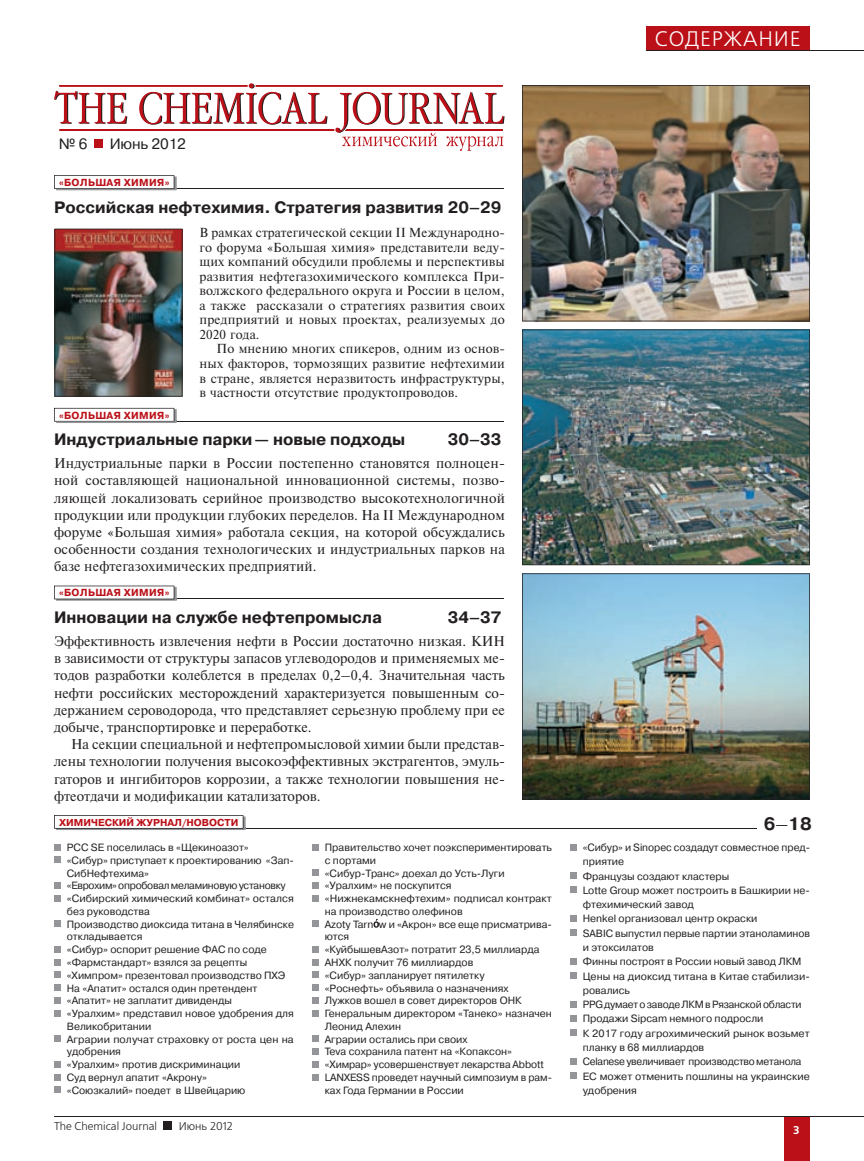
<style>
.page{position:relative;width:864px;height:1161px;background:#fff}
.page>*{position:absolute;margin:0;border:0;box-sizing:border-box;transform-origin:0 0}
.t1{font:21px "Free Set C";letter-spacing:.04em;color:#fff}
.t2{font:700 18px "Pragmatica C";color:#231f20}
.t3{font:700 16.5px "Pragmatica C";color:#231f20}
.t4{font:15px "Pragmatica C";letter-spacing:-.01em;color:#231f20}
.t5{font:14.1px/17.2px "Newton C";color:#231f20;text-align:justify}
.t6{font:13.05px/14.5px "Newton C";letter-spacing:.01em;color:#231f20;text-align:justify}
.t7{font:11.25px "Free Set C";color:#231f20}
.t8{font:700 11.25px "Free Set C";color:#fff}
.t9{font:10.5px/12.8px "Pragmatica C";color:#231f20}
.t10{font:700 10.2px "Pragmatica C";letter-spacing:.03em;color:#bb1018}
.t11{font:700 10.05px "Pragmatica C";color:#bb1018}
.s1{font-family:"Newton C";font-weight:400}
</style>
<div class="page">
<svg style="left:54px;top:83px;width:450px;height:68px"></svg>
<div style="left:94px;top:139px;width:9px;height:9px;background:#bb1018"></div>
<hr style="left:174px;top:188px;width:329px;height:1px;background:#231f20">
<img style="left:56px;top:189px;width:121px;height:1px">
<svg style="left:54px;top:175px;width:123px;height:14px"></svg>
<hr style="left:174px;top:421px;width:329px;height:1px;background:#231f20">
<img style="left:56px;top:422px;width:121px;height:1px">
<svg style="left:54px;top:408px;width:123px;height:14px"></svg>
<hr style="left:174px;top:599px;width:329px;height:1px;background:#231f20">
<img style="left:56px;top:600px;width:121px;height:1px">
<svg style="left:54px;top:586px;width:123px;height:14px"></svg>
<img style="left:54px;top:229px;width:128px;height:168px">
<img style="left:522px;top:573px;width:287px;height:226px">
<img style="left:522px;top:329px;width:287px;height:236px">
<img style="left:522px;top:85px;width:287px;height:236px">
<svg style="left:54px;top:844px;width:6px;height:6px"></svg>
<div style="left:54px;top:856px;width:6px;height:7px;background:#939598"></div>
<svg style="left:54px;top:882px;width:6px;height:6px"></svg>
<svg style="left:54px;top:895px;width:6px;height:6px"></svg>
<div style="left:54px;top:920px;width:6px;height:7px;background:#939598"></div>
<svg style="left:54px;top:946px;width:6px;height:6px"></svg>
<svg style="left:54px;top:959px;width:6px;height:6px"></svg>
<div style="left:54px;top:971px;width:6px;height:7px;background:#939598"></div>
<div style="left:54px;top:984px;width:6px;height:7px;background:#939598"></div>
<svg style="left:54px;top:997px;width:6px;height:6px"></svg>
<svg style="left:54px;top:1010px;width:6px;height:6px"></svg>
<div style="left:54px;top:1035px;width:6px;height:7px;background:#939598"></div>
<svg style="left:54px;top:1061px;width:6px;height:6px"></svg>
<svg style="left:54px;top:1074px;width:6px;height:6px"></svg>
<div style="left:54px;top:1086px;width:6px;height:7px;background:#939598"></div>
<svg style="left:312px;top:844px;width:6px;height:6px"></svg>
<div style="left:312px;top:869px;width:6px;height:7px;background:#939598"></div>
<svg style="left:312px;top:882px;width:6px;height:6px"></svg>
<svg style="left:312px;top:895px;width:6px;height:6px"></svg>
<div style="left:312px;top:920px;width:6px;height:7px;background:#939598"></div>
<svg style="left:373px;top:919px;width:6px;height:9px"></svg>
<svg style="left:312px;top:946px;width:6px;height:6px"></svg>
<svg style="left:312px;top:959px;width:6px;height:6px"></svg>
<div style="left:312px;top:971px;width:6px;height:7px;background:#939598"></div>
<div style="left:312px;top:984px;width:6px;height:7px;background:#939598"></div>
<svg style="left:312px;top:997px;width:6px;height:6px"></svg>
<svg style="left:312px;top:1010px;width:6px;height:6px"></svg>
<div style="left:312px;top:1035px;width:6px;height:7px;background:#939598"></div>
<svg style="left:312px;top:1048px;width:6px;height:6px"></svg>
<svg style="left:312px;top:1061px;width:6px;height:6px"></svg>
<svg style="left:312px;top:1074px;width:6px;height:6px"></svg>
<div style="left:569px;top:844px;width:7px;height:6px;background:#939598"></div>
<div style="left:569px;top:872px;width:7px;height:7px;background:#939598"></div>
<div style="left:569px;top:887px;width:7px;height:6px;background:#939598"></div>
<div style="left:569px;top:915px;width:7px;height:6px;background:#939598"></div>
<div style="left:569px;top:929px;width:7px;height:7px;background:#939598"></div>
<div style="left:569px;top:958px;width:7px;height:6px;background:#939598"></div>
<div style="left:569px;top:972px;width:7px;height:7px;background:#939598"></div>
<div style="left:569px;top:1001px;width:7px;height:6px;background:#939598"></div>
<div style="left:569px;top:1015px;width:7px;height:6px;background:#939598"></div>
<div style="left:569px;top:1029px;width:7px;height:7px;background:#939598"></div>
<div style="left:569px;top:1058px;width:7px;height:6px;background:#939598"></div>
<div style="left:569px;top:1072px;width:7px;height:6px;background:#939598"></div>
<hr style="left:243px;top:828px;width:513px;height:1px;background:#231f20">
<svg style="left:54px;top:815px;width:191px;height:14px"></svg>
<div style="left:783px;top:1116px;width:26px;height:45px;background:#bb1018"></div>
<hr style="left:54px;top:1116px;width:755px;height:1px;background:#231f20">
<hr style="left:809px;top:1116px;width:54px;height:1px;background:#231f20">
<div style="left:164px;top:1121px;width:8px;height:9px;background:#231f20"></div>
<div style="left:646px;top:27px;width:163px;height:23px;background:#bb1018"></div>
<hr style="left:646px;top:50px;width:163px;height:1px;background:#231f20">
<hr style="left:809px;top:50px;width:54px;height:1px;background:#231f20">
<h3 class="t4" style="left:59px;top:138px;width:30px">№ 6</h3>
<h3 class="t4" style="left:110px;top:138px;width:78px">Июнь 2012</h3>
<p class="t10" style="left:59px;top:179px;width:112px">«БОЛЬШАЯ ХИМИЯ»</p>
<h3 class="t3" style="left:54px;top:201px;width:448px">Российская нефтехимия. Стратегия развития 20–29</h3>
<p class="t6" style="left:199px;top:226px;width:307px">В рамках стратегической секции II Международно&shy;го форума «Большая химия» представители веду&shy;щих компаний обсудили проблемы и перспективы развития нефтегазохимического комплекса При&shy;волжского федерального округа и России в целом, а также рассказали о стратегиях развития своих предприятий и новых проектах, реализуемых до 2020 года.</p>
<p class="t6" style="left:199px;top:343px;width:307px;text-indent:17px">По мнению многих спикеров, одним из основ&shy;ных факторов, тормозящих развитие нефтехимии в стране, является неразвитость инфраструктуры, в частности отсутствие продуктопроводов.</p>
<p class="t10" style="left:59px;top:411px;width:112px">«БОЛЬШАЯ ХИМИЯ»</p>
<h3 class="t3" style="left:54px;top:433px;width:352px">Индустриальные парки — новые подходы</h3>
<h3 class="t3" style="left:447px;top:433px;width:55px">30–33</h3>
<p class="t5" style="left:54px;top:456px;width:452px">Индустриальные парки в России постепенно становятся полноцен&shy;ной составляющей национальной инновационной системы, позво&shy;ляющей локализовать серийное производство высокотехнологичной продукции или продукции глубоких переделов. На II Международном форуме «Большая химия» работала секция, на которой обсуждались особенности создания технологических и индустриальных парков на базе нефтегазохимических предприятий.</p>
<p class="t10" style="left:59px;top:589px;width:112px">«БОЛЬШАЯ ХИМИЯ»</p>
<h3 class="t3" style="left:54px;top:611px;width:329px">Инновации на службе нефтепромысла</h3>
<h3 class="t3" style="left:448px;top:611px;width:55px">34–37</h3>
<p class="t5" style="left:54px;top:633px;width:452px">Эффективность извлечения нефти в России достаточно низкая. КИН в зависимости от структуры запасов углеводородов и применяемых ме&shy;тодов разработки колеблется в пределах 0,2–0,4. Значительная часть нефти российских месторождений характеризуется повышенным со&shy;держанием сероводорода, что представляет серьезную проблему при ее добыче, транспортировке и переработке.</p>
<p class="t5" style="left:54px;top:737px;width:452px;text-indent:17px">На секции специальной и нефтепромысловой химии были представ&shy;лены технологии получения высокоэффективных экстрагентов, эмуль&shy;гаторов и ингибиторов коррозии, а также технологии повышения не&shy;фтеотдачи и модификации катализаторов.</p>
<h1 class="t1" style="left:654px;top:30px;width:147px">СОДЕРЖАНИЕ</h1>
<p class="t11" style="left:59px;top:818px;width:181px">ХИМИЧЕСКИЙ ЖУРНАЛ/НОВОСТИ</p>
<h2 class="t2" style="left:763px;top:817px;width:50px">6<span class="s1">–</span>18</h2>
<p class="t9" style="left:67px;top:842px;width:228px">РСС SЕ поселилась в «Щекиноазот»<br>«Сибур» приступает к проектированию «Зап-<br>СибНефтехима»<br>«Еврохим» опробовал меламиновую установку «Сибирский химический комбинат» остался без руководства<br>Производство диоксида титана в Челябинске откладывается<br>«Сибур» оспорит решение ФАС по соде «Фармстандарт» взялся за рецепты «Химпром» презентовал производство ПХЭ<br>На «Апатит» остался один претендент «Апатит» не заплатит дивиденды<br>«Уралхим» представил новое удобрения для<br>Великобритании<br>Аграрии получат страховку от роста цен на удобрения<br>«Уралхим» против дискриминации<br>Суд вернул апатит «Акрону»<br>«Союзкалий» поедет в Швейцарию</p>
<p class="t9" style="left:324px;top:842px;width:229px">Правительство хочет поэкспериментировать с портами<br>«Сибур-Транс» доехал до Усть-Луги «Уралхим» не поскупится «Нижнекамскнефтехим» подписал контракт на производство олефинов<br>Azoty Tarn w и «Акрон» все еще присматрива&shy;ются<br>«КуйбышевАзот» потратит 23,5 миллиарда<br>АНХК получит 76 миллиардов<br>«Сибур» запланирует пятилетку<br>«Роснефть» объявила о назначениях<br>Лужков вошел в совет директоров ОНК<br>Генеральным директором «Танеко» назначен<br>Леонид Алехин<br>Аграрии остались при своих<br>Teva сохранила патент на «Копаксон» «Химрар» усовершенствует лекарства Abbott<br>LANXESS проведет научный симпозиум в рам&shy;ках Года Германии в России</p>
<p class="t9" style="left:582px;top:841px;width:229px;line-height:14.2px">«Сибур» и Sinopec создадут совместное пред&shy;приятие<br>Французы создают кластеры<br>Lotte Group может построить в Башкирии не&shy;фтехимический завод<br>Henkel организовал центр окраски<br>SABIC выпустил первые партии этаноламинов и этоксилатов<br>Финны построят в России новый завод ЛКМ<br>Цены на диоксид титана в Китае стабилизи&shy;ровались<br>PPG думает о заводе ЛКМ в Рязанской области<br>Продажи Sipcam немного подросли<br>К 2017 году агрохимический рынок возьмет планку в 68 миллиардов<br>Celanese увеличивает производство метанола<br>ЕС может отменить пошлины на украинские удобрения</p>
<p class="t7" style="left:54px;top:1121px;width:104px">The Chemical Journal</p>
<p class="t7" style="left:179px;top:1121px;width:55px">Июнь 2012</p>
<p class="t8" style="left:793px;top:1125px;width:8px">3</p>
</div>
